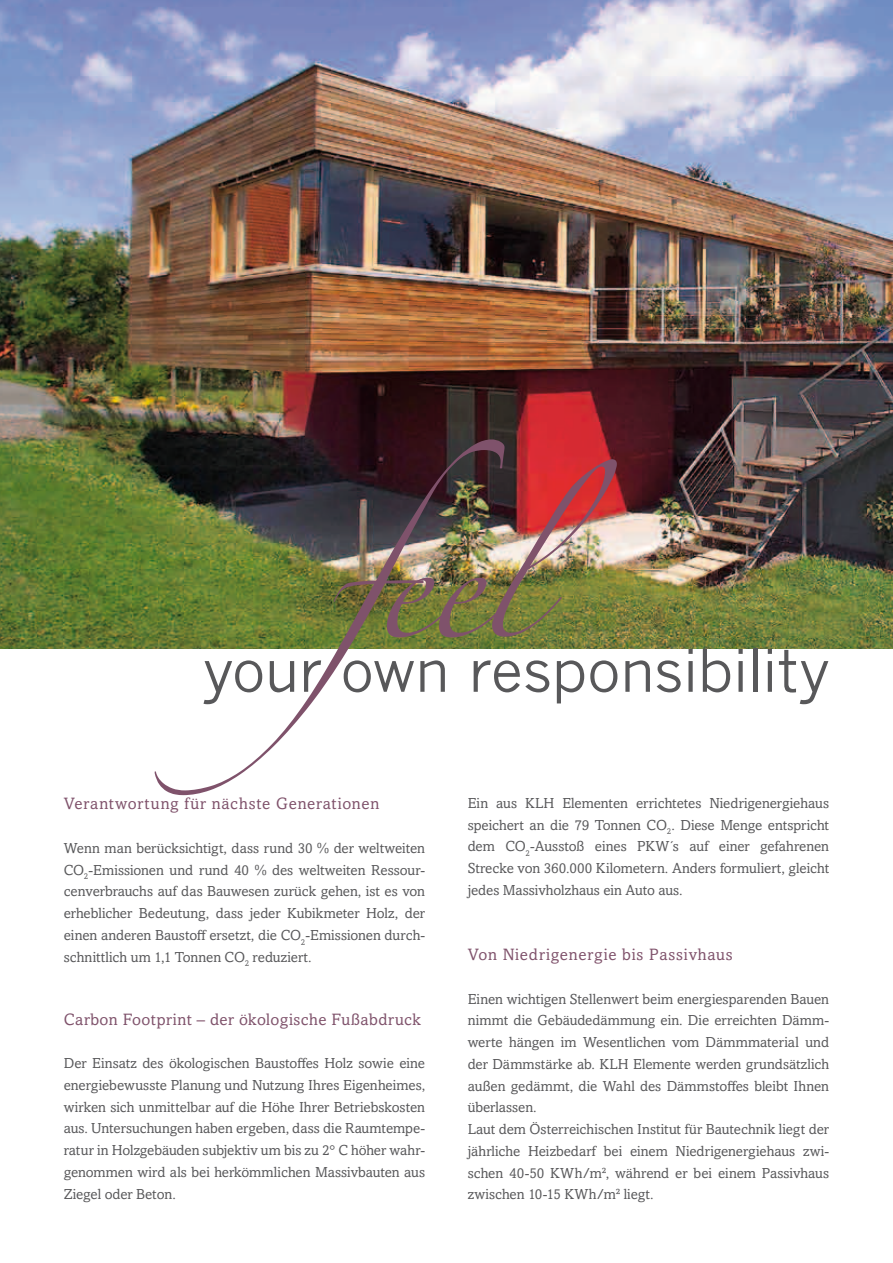
<style>
.page{position:relative;width:893px;height:1263px;background:#fff}
.page>*{position:absolute;margin:0;border:0;box-sizing:border-box;transform-origin:0 0}
.t1{font:105.3px "Zapfino";color:#7f526b}
.t2{font:58.5px "News Gothic";letter-spacing:-.015em;color:#58585a}
.t3{font:16.5px "Amasis MT Pro";letter-spacing:.04em;color:#7f526b}
.t4{font:14.55px/21.8px "Amasis MT Pro";letter-spacing:-.005em;color:#58585a;text-align:justify}
</style>
<div class="page">
<img style="left:0;top:0;width:893px;height:648px">
<h1 class="t1" style="left:327px;top:538px;width:351px">feel</h1>
<h2 class="t2" style="left:203px;top:637px;width:628px">your own responsibility</h2>
<p class="t3" style="left:64px;top:794px;width:317px">Verantwortung für nächste Generationen</p>
<p class="t4" style="left:64px;top:837px;width:363px">Wenn man berücksichtigt, dass rund 30 % der weltweiten CO<sub>2</sub>-Emissionen und rund 40 % des weltweiten Ressour&shy;cenverbrauchs auf das Bauwesen zurück gehen, ist es von erheblicher Bedeutung, dass jeder Kubikmeter Holz, der einen anderen Baustoff ersetzt, die CO<sub>2</sub>-Emissionen durch&shy;schnittlich um 1,1 Tonnen CO<sub>2</sub> reduziert.</p>
<p class="t3" style="left:64px;top:1009px;width:359px">Carbon Footprint – der ökologische Fußabdruck</p>
<p class="t4" style="left:64px;top:1052px;width:363px">Der Einsatz des ökologischen Baustoffes Holz sowie eine energiebewusste Planung und Nutzung Ihres Eigenheimes, wirken sich unmittelbar auf die Höhe Ihrer Betriebskosten aus. Untersuchungen haben ergeben, dass die Raumtempe&shy;ratur in Holzgebäuden subjektiv um bis zu 2° C höher wahr&shy;genommen wird als bei herkömmlichen Massivbauten aus Ziegel oder Beton.</p>
<p class="t4" style="left:468px;top:792px;width:363px">Ein aus KLH Elementen errichtetes Niedrigenergiehaus speichert an die 79 Tonnen CO<sub>2</sub>. Diese Menge entspricht dem CO<sub>2</sub>-Ausstoß eines PKW´s auf einer gefahrenen Strecke von 360.000 Kilometern. Anders formuliert, gleicht jedes Massivholzhaus ein Auto aus.</p>
<p class="t3" style="left:468px;top:945px;width:267px">Von Niedrigenergie bis Passivhaus</p>
<p class="t4" style="left:468px;top:988px;width:363px;text-align:left">Einen wichtigen Stellenwert beim energiesparenden Bauen nimmt die Gebäudedämmung ein. Die erreichten Dämm&shy;werte hängen im Wesentlichen vom Dämmmaterial und der Dämmstärke ab. KLH Elemente werden grundsätzlich außen gedämmt, die Wahl des Dämmstoffes bleibt Ihnen überlassen.<br>Laut dem Österreichischen Institut für Bautechnik liegt der jährliche Heizbedarf bei einem Niedrigenergiehaus zwi&shy;schen 40-50 KWh/m², während er bei einem Passivhaus zwischen 10-15 KWh/m² liegt.</p>
</div>
